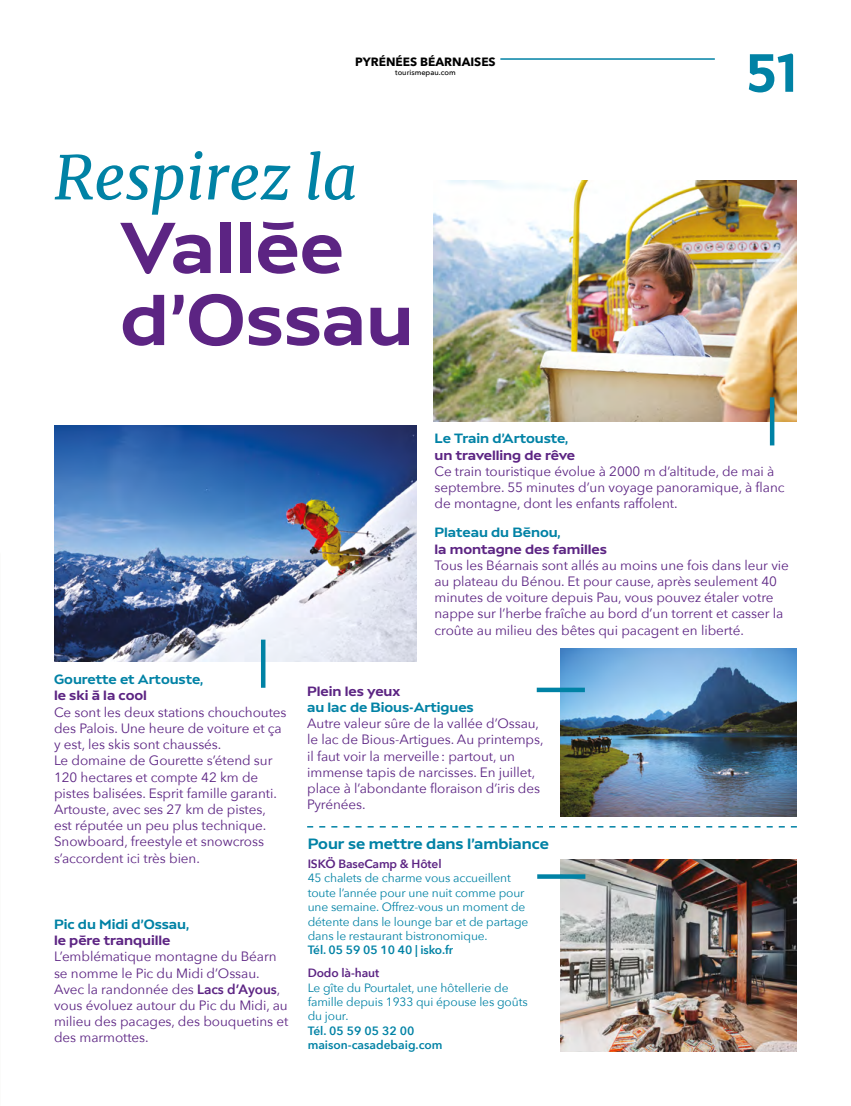
<style>
.page{position:relative;width:851px;height:1106px;background:#fff}
.page>*{position:absolute;margin:0;border:0;box-sizing:border-box;transform-origin:0 0}
.t1{font:72px/72px "Pau Display";color:#5c2483}
.t2{font:italic 60px "Merriweather";color:#0082a5}
.t3{font:54px "Pau Display";color:#0082a5}
.t4{font:15px "Pau Display";letter-spacing:-.005em;color:#0082a5}
.t5{font:13.5px/16.2px "Avenir Next";letter-spacing:-.005em;color:#5c2483}
.t6{font:13.5px "Pau Display";letter-spacing:-.005em;color:#0082a5}
.t7{font:13.5px "Pau Display";letter-spacing:-.005em;color:#5c2483}
.t8{font:12px/14.4px "Avenir Next";letter-spacing:-.01em;color:#0082a5}
.t9{font:600 12px/14.4px "Avenir Next";color:#0082a5}
.t10{font:600 12px "Avenir Next";letter-spacing:-.01em;color:#5c2483}
.t11{font:700 12px "Avenir Next";color:#000}
.t12{font:500 7.5px "Avenir Next";color:#000}
.s1{font-weight:600}
</style>
<div class="page">
<img style="left:433px;top:180px;width:363px;height:242px">
<img style="left:560px;top:648px;width:236px;height:168px">
<svg style="left:307px;top:826px;width:489px;height:1px"></svg>
<img style="left:54px;top:425px;width:362px;height:236px">
<div style="left:769px;top:397px;width:5px;height:48px;background:#0082a5"></div>
<hr style="left:261px;top:639px;width:4px;height:48px;background:#0082a5">
<hr style="left:500px;top:58px;width:214px;height:2px;background:#0082a5">
<img style="left:560px;top:860px;width:236px;height:191px">
<svg style="left:537px;top:874px;width:48px;height:4px"></svg>
<div style="left:536px;top:687px;width:48px;height:5px;background:#0082a5"></div>
<p class="t11" style="left:355px;top:52px;width:142px">PYRÉNÉES BÉARNAISES</p>
<p class="t12" style="left:395px;top:66px;width:62px">tourismepau.com</p>
<h2 class="t2" style="left:54px;top:136px;width:305px">Respirez la</h2>
<h1 class="t1" style="left:120px;top:211px;width:295px">Vallée d’Ossau</h1>
<h3 class="t3" style="left:746px;top:41px;width:52px">51</h3>
<p class="t6" style="left:434px;top:431px;width:135px">Le Train d’Artouste,</p>
<p class="t7" style="left:434px;top:447px;width:142px">un travelling de rêve</p>
<p class="t5" style="left:434px;top:462px;width:351px">Ce train touristique évolue à 2000 m d’altitude, de mai à septembre. 55 minutes d’un voyage panoramique, à flanc de montagne, dont les enfants raffolent.</p>
<p class="t6" style="left:54px;top:671px;width:151px">Gourette et Artouste,</p>
<p class="t7" style="left:54px;top:688px;width:94px">le ski à la cool</p>
<p class="t5" style="left:54px;top:703px;width:234px">Ce sont les deux stations chouchoutes des Palois. Une heure de voiture et ça y est, les skis sont chaussés.<br>Le domaine de Gourette s’étend sur 120 hectares et compte 42 km de pistes balisées. Esprit famille garanti.<br>Artouste, avec ses 27 km de pistes, est réputée un peu plus technique.<br>Snowboard, freestyle et snowcross s’accordent ici très bien.</p>
<p class="t6" style="left:54px;top:916px;width:137px">Pic du Midi d’Ossau,</p>
<p class="t7" style="left:54px;top:932px;width:118px">le père tranquille</p>
<p class="t5" style="left:54px;top:948px;width:236px">L’emblématique montagne du Béarn se nomme le Pic du Midi d’Ossau.<br>Avec la randonnée des <span class="s1">Lacs d’Ayous</span>, vous évoluez autour du Pic du Midi, au milieu des pacages, des bouquetins et des marmottes.</p>
<p class="t6" style="left:434px;top:525px;width:128px">Plateau du Bénou,</p>
<p class="t7" style="left:434px;top:541px;width:174px">la montagne des familles</p>
<p class="t5" style="left:434px;top:556px;width:356px">Tous les Béarnais sont allés au moins une fois dans leur vie au plateau du Bénou. Et pour cause, après seulement 40 minutes de voiture depuis Pau, vous pouvez étaler votre nappe sur l’herbe fraîche au bord d’un torrent et casser la croûte au milieu des bêtes qui pacagent en liberté.</p>
<p class="t7" style="left:307px;top:683px;width:95px">Plein les yeux</p>
<p class="t6" style="left:307px;top:699px;width:168px">au lac de Bious-Artigues</p>
<p class="t5" style="left:307px;top:715px;width:238px">Autre valeur sûre de la vallée d’Ossau, le lac de Bious-Artigues. Au printemps, il faut voir la merveille: partout, un immense tapis de narcisses. En juillet, place à l’abondante floraison d’iris des Pyrénées.</p>
<p class="t4" style="left:307px;top:835px;width:243px">Pour se mettre dans l’ambiance</p>
<p class="t10" style="left:307px;top:853px;width:135px">ISKÖ BaseCamp &amp; Hôtel</p>
<p class="t8" style="left:307px;top:870px;width:222px">45 chalets de charme vous accueillent toute l’année pour une nuit comme pour une semaine. Offrez-vous un moment de détente dans le lounge bar et de partage dans le restaurant bistronomique.</p>
<p class="t9" style="left:307px;top:942px;width:147px">Tél. 05 59 05 10 40 | isko.fr</p>
<p class="t10" style="left:307px;top:962px;width:73px">Dodo là-haut</p>
<p class="t8" style="left:307px;top:979px;width:221px">Le gîte du Pourtalet, une hôtellerie de famille depuis 1933 qui épouse les goûts du jour.</p>
<p class="t9" style="left:307px;top:1023px;width:136px">Tél. 05 59 05 32 00 maison-casadebaig.com</p>
</div>
